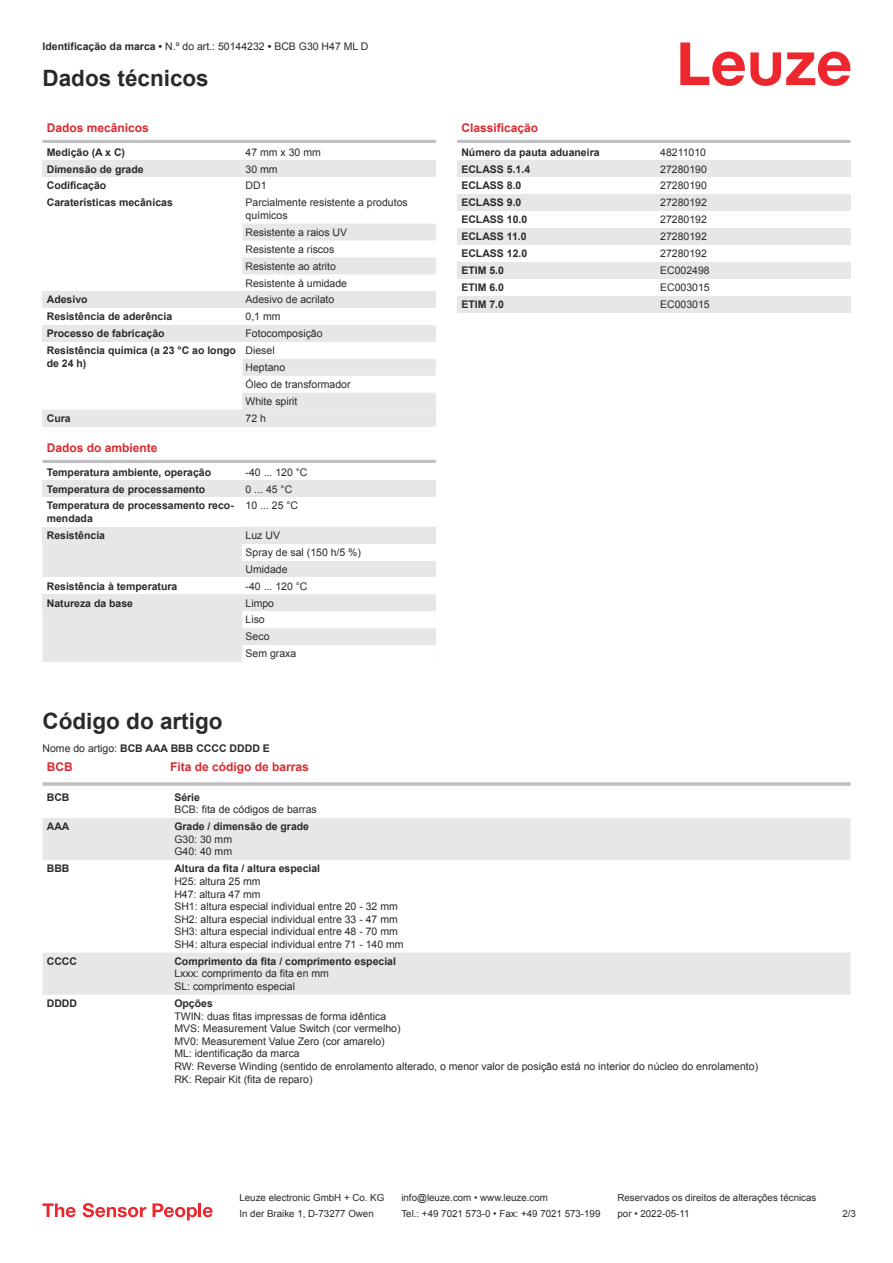
<style>
.page{position:relative;width:893px;height:1263px;background:#fff}
.page>*{position:absolute;margin:0;border:0;box-sizing:border-box;transform-origin:0 0}
.t1{font:700 22.5px "Arial";color:#2b292a}
.t2{font:700 12px "Arial";color:#db2a30}
.t3{font:10.5px/12.6px "Arial";color:#2b292a}
.t4{font:700 10.5px/12.6px "Arial";color:#2b292a}
.t5{font:9.75px "Arial";color:#2b292a}
.s1{font-weight:700}
.s2{font-weight:400}
</style>
<div class="page">
<svg style="left:680px;top:43px;width:170px;height:43px"></svg>
<svg style="left:43px;top:426px;width:393px;height:236px;fill:#e6e7e9"></svg>
<hr style="left:43px;top:140px;width:393px;height:3px;background:#bdbfc1">
<div style="left:43px;top:160px;width:199px;height:17px;background:#e6e7e9"></div>
<div style="left:242px;top:160px;width:194px;height:17px;background:#e6e7e9"></div>
<svg style="left:242px;top:224px;width:194px;height:50px"></svg>
<div style="left:43px;top:291px;width:199px;height:17px;background:#e6e7e9"></div>
<div style="left:242px;top:291px;width:194px;height:17px;background:#e6e7e9"></div>
<div style="left:43px;top:325px;width:199px;height:17px;background:#e6e7e9"></div>
<div style="left:242px;top:325px;width:194px;height:17px;background:#e6e7e9"></div>
<svg style="left:242px;top:359px;width:194px;height:51px"></svg>
<div style="left:43px;top:410px;width:199px;height:16px;background:#e6e7e9"></div>
<div style="left:242px;top:410px;width:194px;height:16px;background:#e6e7e9"></div>
<div style="left:43px;top:443px;width:393px;height:19px;background:#fff"></div>
<hr style="left:43px;top:460px;width:393px;height:3px;background:#bdbfc1">
<div style="left:43px;top:463px;width:199px;height:17px;background:#fff"></div>
<div style="left:242px;top:463px;width:194px;height:17px;background:#fff"></div>
<div style="left:43px;top:480px;width:199px;height:17px;background:#e6e7e9"></div>
<div style="left:242px;top:480px;width:194px;height:17px;background:#e6e7e9"></div>
<div style="left:43px;top:497px;width:199px;height:30px;background:#fff"></div>
<div style="left:242px;top:497px;width:194px;height:17px;background:#fff"></div>
<div style="left:43px;top:527px;width:199px;height:17px;background:#e6e7e9"></div>
<div style="left:242px;top:527px;width:194px;height:50px;background:#e6e7e9"></div>
<div style="left:242px;top:544px;width:194px;height:16px;background:#fff"></div>
<div style="left:43px;top:577px;width:199px;height:17px;background:#fff"></div>
<div style="left:242px;top:577px;width:194px;height:17px;background:#fff"></div>
<div style="left:43px;top:594px;width:199px;height:17px;background:#e6e7e9"></div>
<svg style="left:242px;top:594px;width:194px;height:68px"></svg>
<svg style="left:43px;top:818px;width:807px;height:177px"></svg>
<hr style="left:43px;top:782px;width:127px;height:4px;background:#bdbfc1">
<hr style="left:170px;top:782px;width:680px;height:4px;background:#c5c7c9">
<svg style="left:457px;top:312px;width:393px;height:1px"></svg>
<hr style="left:457px;top:140px;width:393px;height:3px;background:#bdbfc1">
<div style="left:457px;top:160px;width:200px;height:17px;background:#e6e7e9"></div>
<div style="left:657px;top:160px;width:193px;height:17px;background:#e6e7e9"></div>
<div style="left:457px;top:194px;width:200px;height:17px;background:#e6e7e9"></div>
<div style="left:657px;top:194px;width:193px;height:17px;background:#e6e7e9"></div>
<div style="left:457px;top:228px;width:200px;height:17px;background:#e6e7e9"></div>
<div style="left:657px;top:228px;width:193px;height:17px;background:#e6e7e9"></div>
<div style="left:457px;top:262px;width:200px;height:17px;background:#e6e7e9"></div>
<div style="left:657px;top:262px;width:193px;height:17px;background:#e6e7e9"></div>
<div style="left:457px;top:296px;width:200px;height:16px;background:#e6e7e9"></div>
<div style="left:657px;top:296px;width:193px;height:16px;background:#e6e7e9"></div>
<svg style="left:43px;top:1203px;width:33px;height:14px"></svg>
<svg style="left:83px;top:1203px;width:63px;height:14px"></svg>
<svg style="left:153px;top:1203px;width:44px;height:17px"></svg>
<hr style="left:198px;top:1203px;width:3px;height:14px;background:#ed272d">
<svg style="left:203px;top:1207px;width:10px;height:10px"></svg>
<p class="t3" style="left:43px;top:41px;width:327px"><span class="s1">Identificação da marca •</span> N.º do art.: 50144232 <span class="s1">•</span> BCB G30 H47 ML D</p>
<h1 class="t1" style="left:43px;top:70px;width:168px">Dados técnicos</h1>
<p class="t2" style="left:47px;top:123px;width:104px">Dados mecânicos</p>
<p class="t4" style="left:47px;top:147px;width:80px">Medição (A x C)</p>
<p class="t3" style="left:246px;top:147px;width:77px">47 mm x 30 mm</p>
<p class="t4" style="left:47px;top:164px;width:98px">Dimensão de grade</p>
<p class="t3" style="left:246px;top:164px;width:34px">30 mm</p>
<p class="t4" style="left:47px;top:180px;width:61px">Codificação</p>
<p class="t3" style="left:246px;top:180px;width:22px">DD1</p>
<p class="t4" style="left:47px;top:197px;width:128px">Caraterísticas mecânicas</p>
<p class="t3" style="left:246px;top:197px;width:164px">Parcialmente resistente a produtos químicos</p>
<p class="t3" style="left:246px;top:225px;width:103px;line-height:17px">Resistente a raios UV<br>Resistente a riscos<br>Resistente ao atrito<br>Resistente à umidade</p>
<p class="t4" style="left:47px;top:294px;width:42px">Adesivo</p>
<p class="t3" style="left:246px;top:294px;width:90px">Adesivo de acrilato</p>
<p class="t4" style="left:47px;top:311px;width:127px">Resistência de aderência</p>
<p class="t3" style="left:246px;top:311px;width:37px">0,1 mm</p>
<p class="t4" style="left:47px;top:328px;width:119px">Processo de fabricação</p>
<p class="t3" style="left:246px;top:328px;width:79px">Fotocomposição</p>
<p class="t4" style="left:47px;top:345px;width:191px">Resistência química (a 23 °C ao longo de 24 h)</p>
<p class="t3" style="left:246px;top:343px;width:107px;line-height:17px">Diesel<br>Heptano<br>Óleo de transformador<br>White spirit</p>
<p class="t4" style="left:47px;top:413px;width:25px">Cura</p>
<p class="t3" style="left:246px;top:413px;width:22px">72 h</p>
<p class="t2" style="left:47px;top:443px;width:112px">Dados do ambiente</p>
<p class="t4" style="left:47px;top:467px;width:166px">Temperatura ambiente, operação</p>
<p class="t3" style="left:246px;top:467px;width:63px">-40 ... 120 °C</p>
<p class="t4" style="left:47px;top:483px;width:160px">Temperatura de processamento</p>
<p class="t3" style="left:246px;top:483px;width:48px">0 ... 45 °C</p>
<p class="t4" style="left:47px;top:500px;width:189px">Temperatura de processamento reco&shy;mendada</p>
<p class="t3" style="left:246px;top:500px;width:54px">10 ... 25 °C</p>
<p class="t4" style="left:47px;top:530px;width:60px">Resistência</p>
<p class="t3" style="left:246px;top:528px;width:117px;line-height:17px">Luz UV<br>Spray de sal (150 h/5 %)<br>Umidade</p>
<p class="t4" style="left:47px;top:581px;width:132px">Resistência à temperatura</p>
<p class="t3" style="left:246px;top:581px;width:63px">-40 ... 120 °C</p>
<p class="t4" style="left:47px;top:597px;width:88px">Natureza da base</p>
<p class="t3" style="left:246px;top:595px;width:52px;line-height:17px">Limpo<br>Liso<br>Seco<br>Sem graxa</p>
<p class="t2" style="left:461px;top:123px;width:78px">Classificação</p>
<p class="t4" style="left:461px;top:147px;width:140px">Número da pauta aduaneira</p>
<p class="t3" style="left:660px;top:147px;width:47px">48211010</p>
<p class="t4" style="left:461px;top:164px;width:70px">ECLASS 5.1.4</p>
<p class="t3" style="left:660px;top:164px;width:48px">27280190</p>
<p class="t4" style="left:461px;top:180px;width:62px">ECLASS 8.0</p>
<p class="t3" style="left:660px;top:180px;width:48px">27280190</p>
<p class="t4" style="left:461px;top:197px;width:62px">ECLASS 9.0</p>
<p class="t3" style="left:660px;top:197px;width:48px">27280192</p>
<p class="t4" style="left:461px;top:214px;width:67px">ECLASS 10.0</p>
<p class="t3" style="left:660px;top:214px;width:48px">27280192</p>
<p class="t4" style="left:461px;top:231px;width:67px">ECLASS 11.0</p>
<p class="t3" style="left:660px;top:231px;width:48px">27280192</p>
<p class="t4" style="left:461px;top:248px;width:67px">ECLASS 12.0</p>
<p class="t3" style="left:660px;top:248px;width:48px">27280192</p>
<p class="t4" style="left:461px;top:265px;width:44px">ETIM 5.0</p>
<p class="t3" style="left:660px;top:265px;width:51px">EC002498</p>
<p class="t4" style="left:461px;top:282px;width:44px">ETIM 6.0</p>
<p class="t3" style="left:660px;top:282px;width:51px">EC003015</p>
<p class="t4" style="left:461px;top:299px;width:44px">ETIM 7.0</p>
<p class="t3" style="left:660px;top:299px;width:51px">EC003015</p>
<h1 class="t1" style="left:43px;top:713px;width:181px">Código do artigo</h1>
<p class="t2" style="left:47px;top:763px;width:27px">BCB</p>
<p class="t2" style="left:170px;top:763px;width:140px">Fita de código de barras</p>
<p class="t4" style="left:47px;top:792px;width:24px">BCB</p>
<p class="t4" style="left:174px;top:792px;width:27px">Série</p>
<p class="t3" style="left:174px;top:804px;width:144px">BCB: fita de códigos de barras</p>
<p class="t4" style="left:47px;top:821px;width:24px">AAA</p>
<p class="t4" style="left:174px;top:821px;width:136px">Grade / dimensão de grade</p>
<p class="t3" style="left:174px;top:834px;width:59px">G30: 30 mm<br>G40: 40 mm</p>
<p class="t4" style="left:47px;top:863px;width:24px">BBB</p>
<p class="t4" style="left:174px;top:863px;width:147px">Altura da fita / altura especial</p>
<p class="t3" style="left:174px;top:876px;width:231px">H25: altura 25 mm<br>H47: altura 47 mm<br>SH1: altura especial individual entre 20 - 32 mm SH2: altura especial individual entre 33 - 47 mm SH3: altura especial individual entre 48 - 70 mm SH4: altura especial individual entre 71 - 140 mm</p>
<p class="t4" style="left:47px;top:956px;width:32px">CCCC</p>
<p class="t4" style="left:174px;top:956px;width:223px">Comprimento da fita / comprimento especial</p>
<p class="t3" style="left:174px;top:968px;width:156px">Lxxx: comprimento da fita en mm<br>SL: comprimento especial</p>
<p class="t4" style="left:47px;top:998px;width:32px">DDDD</p>
<p class="t4" style="left:174px;top:998px;width:40px">Opções</p>
<p class="t3" style="left:174px;top:1010px;width:585px">TWIN: duas fitas impressas de forma idêntica<br>MVS: Measurement Value Switch (cor vermelho)<br>MV0: Measurement Value Zero (cor amarelo)<br>ML: identificação da marca<br>RW: Reverse Winding (sentido de enrolamento alterado, o menor valor de posição está no interior do núcleo do enrolamento)<br>RK: Repair Kit (fita de reparo)</p>
<p class="t4" style="left:43px;top:743px;width:229px"><span class="s2">Nome do artigo:</span> BCB AAA BBB CCCC DDDD E</p>
<p class="t5" style="left:239px;top:1194px;width:146px">Leuze electronic GmbH + Co. KG</p>
<p class="t5" style="left:401px;top:1194px;width:148px">info@leuze.com • www.leuze.com</p>
<p class="t5" style="left:617px;top:1194px;width:200px">Reservados os direitos de alterações técnicas</p>
<p class="t5" style="left:239px;top:1210px;width:136px">In der Braike 1, D-73277 Owen</p>
<p class="t5" style="left:401px;top:1210px;width:201px">Tel.: +49 7021 573-0 • Fax: +49 7021 573-199</p>
<p class="t5" style="left:617px;top:1210px;width:74px">por • 2022-05-11</p>
<p class="t5" style="left:842px;top:1210px;width:15px">2 /3</p>
</div>
